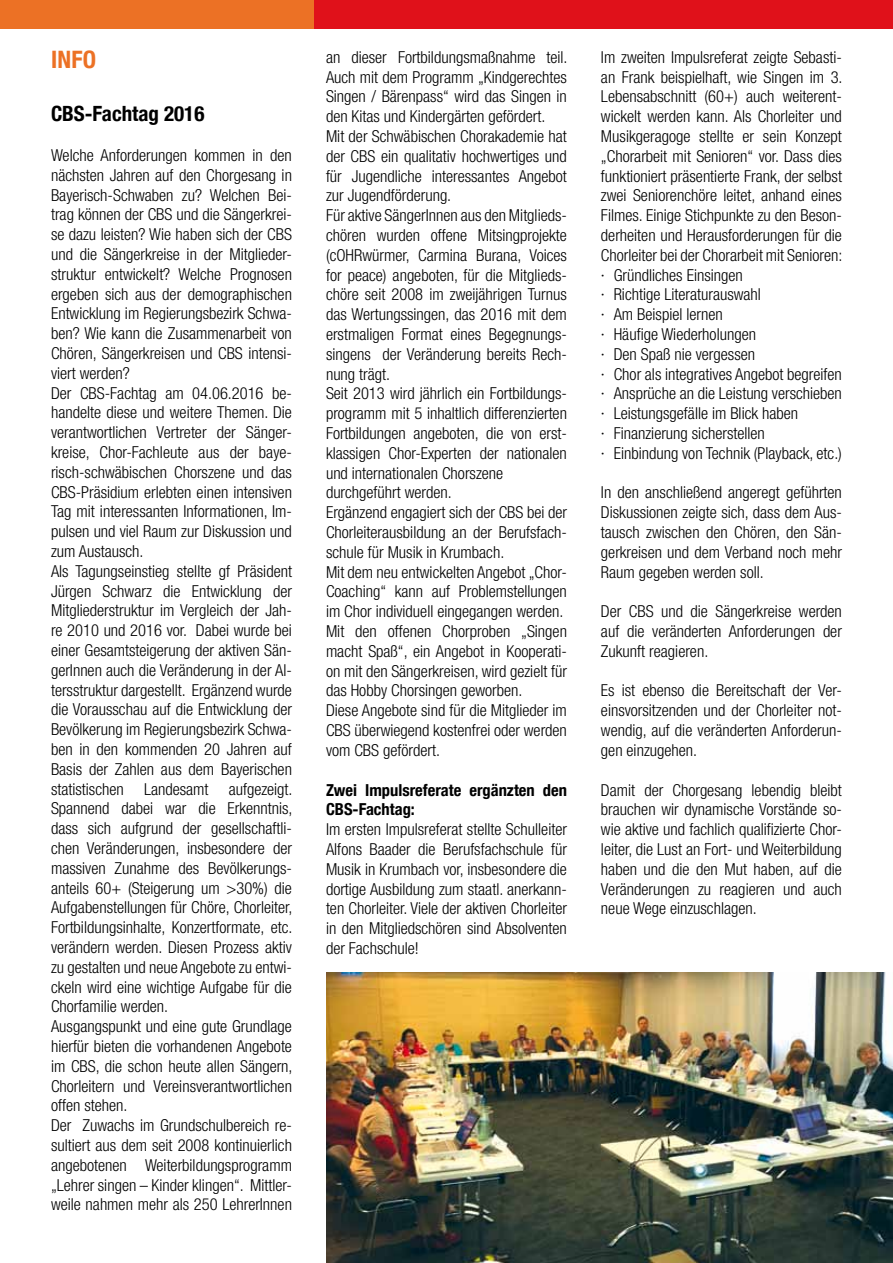
<style>
.page{position:relative;width:893px;height:1263px;background:#fff}
.page>*{position:absolute;margin:0;border:0;box-sizing:border-box;transform-origin:0 0}
.t1{font:700 condensed 24px "Helvetica Neue LT Com";color:#ec7125}
.t2{font:700 condensed 21px "Helvetica Neue LT Com";color:#000}
.t3{font:300 condensed 16.5px/19.8px "Helvetica Neue LT Com";color:#000;text-align:justify}
.t4{font:700 condensed 16.5px/19.8px "Helvetica Neue LT Com";color:#000}
</style>
<div class="page">
<div style="left:0;top:0;width:315px;height:29px;background:#ec7125"></div>
<div style="left:315px;top:0;width:578px;height:29px;background:#e0111a"></div>
<img style="left:326px;top:973px;width:567px;height:290px">
<h1 class="t1" style="left:51px;top:45px;width:45px">INFO</h1>
<p class="t2" style="left:51px;top:101px;width:155px">CBS-Fachtag 2016</p>
<p class="t3" style="left:51px;top:145px;width:243px;text-align:left">Welche Anforderungen kommen in den nächsten Jahren auf den Chorgesang in Bayerisch-Schwaben zu? Welchen Bei&shy;trag können der CBS und die Sängerkrei&shy;se dazu leisten? Wie haben sich der CBS und die Sängerkreise in der Mitglieder&shy;struktur entwickelt? Welche Prognosen ergeben sich aus der demographischen Entwicklung im Regierungsbezirk Schwa&shy;ben? Wie kann die Zusammenarbeit von Chören, Sängerkreisen und CBS intensi&shy;viert werden?<br>Der CBS-Fachtag am 04.06.2016 be&shy;handelte diese und weitere Themen. Die verantwortlichen Vertreter der Sänger&shy;kreise, Chor-Fachleute aus der baye&shy;risch-schwäbischen Chorszene und das CBS-Präsidium erlebten einen intensiven Tag mit interessanten Informationen, Im&shy;pulsen und viel Raum zur Diskussion und zum Austausch.<br>Als Tagungseinstieg stellte gf Präsident Jürgen Schwarz die Entwicklung der Mitgliederstruktur im Vergleich der Jah&shy;re 2010 und 2016 vor. Dabei wurde bei einer Gesamtsteigerung der aktiven Sän&shy;gerInnen auch die Veränderung in der Al&shy;tersstruktur dargestellt. Ergänzend wurde die Vorausschau auf die Entwicklung der Bevölkerung im Regierungsbezirk Schwa&shy;ben in den kommenden 20 Jahren auf Basis der Zahlen aus dem Bayerischen statistischen Landesamt aufgezeigt.<br>Spannend dabei war die Erkenntnis, dass sich aufgrund der gesellschaftli&shy;chen Veränderungen, insbesondere der massiven Zunahme des Bevölkerungs&shy;anteils 60+ (Steigerung um &gt;30%) die Aufgabenstellungen für Chöre, Chorleiter, Fortbildungsinhalte, Konzertformate, etc. verändern werden. Diesen Prozess aktiv zu gestalten und neue Angebote zu entwi&shy;ckeln wird eine wichtige Aufgabe für die Chorfamilie werden.<br>Ausgangspunkt und eine gute Grundlage hierfür bieten die vorhandenen Angebote im CBS, die schon heute allen Sängern, Chorleitern und Vereinsverantwortlichen offen stehen.<br>Der Zuwachs im Grundschulbereich re&shy;sultiert aus dem seit 2008 kontinuierlich angebotenen Weiterbildungsprogramm „Lehrer singen – Kinder klingen“. Mittler&shy;weile nahmen mehr als 250 LehrerInnen</p>
<p class="t3" style="left:326px;top:47px;width:243px;text-align:left">an dieser Fortbildungsmaßnahme teil.<br>Auch mit dem Programm „Kindgerechtes Singen / Bärenpass“ wird das Singen in den Kitas und Kindergärten gefördert.<br>Mit der Schwäbischen Chorakademie hat der CBS ein qualitativ hochwertiges und für Jugendliche interessantes Angebot zur Jugendförderung.<br>Für aktive SängerInnen aus den Mitglieds&shy;chören wurden offene Mitsingprojekte (cOHRwürmer, Carmina Burana, Voices for peace) angeboten, für die Mitglieds&shy;chöre seit 2008 im zweijährigen Turnus das Wertungssingen, das 2016 mit dem erstmaligen Format eines Begegnungs&shy;singens der Veränderung bereits Rech&shy;nung trägt.<br>Seit 2013 wird jährlich ein Fortbildungs&shy;programm mit 5 inhaltlich differenzierten Fortbildungen angeboten, die von erst&shy;klassigen Chor-Experten der nationalen und internationalen Chorszene durchgeführt werden.<br>Ergänzend engagiert sich der CBS bei der Chorleiterausbildung an der Berufsfach&shy;schule für Musik in Krumbach.<br>Mit dem neu entwickelten Angebot „Chor-Coaching“ kann auf Problemstellungen im Chor individuell eingegangen werden.<br>Mit den offenen Chorproben „Singen macht Spaß“, ein Angebot in Kooperati&shy;on mit den Sängerkreisen, wird gezielt für das Hobby Chorsingen geworben.<br>Diese Angebote sind für die Mitglieder im CBS überwiegend kostenfrei oder werden vom CBS gefördert.</p>
<p class="t4" style="left:326px;top:780px;width:242px">Zwei Impulsreferate ergänzten den<br>CBS-Fachtag:</p>
<p class="t3" style="left:326px;top:819px;width:242px">Im ersten Impulsreferat stellte Schulleiter Alfons Baader die Berufsfachschule für Musik in Krumbach vor, insbesondere die dortige Ausbildung zum staatl. anerkann&shy;ten Chorleiter. Viele der aktiven Chorleiter in den Mitgliedschören sind Absolventen der Fachschule!</p>
<p class="t3" style="left:601px;top:47px;width:243px;text-align:left">Im zweiten Impulsreferat zeigte Sebasti&shy;an Frank beispielhaft, wie Singen im 3.<br>Lebensabschnitt (60+) auch weiterent&shy;wickelt werden kann. Als Chorleiter und Musikgeragoge stellte er sein Konzept „Chorarbeit mit Senioren“ vor. Dass dies funktioniert präsentierte Frank, der selbst zwei Seniorenchöre leitet, anhand eines Filmes. Einige Stichpunkte zu den Beson&shy;derheiten und Herausforderungen für die Chorleiter bei der Chorarbeit mit Senioren: · Gründliches Einsingen<br>· Richtige Literaturauswahl<br>· Am Beispiel lernen<br>· Häufige Wiederholungen<br>· Den Spaß nie vergessen<br>· Chor als integratives Angebot begreifen · Ansprüche an die Leistung verschieben · Leistungsgefälle im Blick haben<br>· Finanzierung sicherstellen<br>· Einbindung von Technik (Playback, etc.)</p>
<p class="t3" style="left:601px;top:483px;width:242px">In den anschließend angeregt geführten Diskussionen zeigte sich, dass dem Aus&shy;tausch zwischen den Chören, den Sän&shy;gerkreisen und dem Verband noch mehr Raum gegeben werden soll.</p>
<p class="t3" style="left:601px;top:601px;width:242px">Der CBS und die Sängerkreise werden auf die veränderten Anforderungen der Zukunft reagieren.</p>
<p class="t3" style="left:601px;top:681px;width:242px">Es ist ebenso die Bereitschaft der Ver&shy;einsvorsitzenden und der Chorleiter not&shy;wendig, auf die veränderten Anforderun&shy;gen einzugehen.</p>
<p class="t3" style="left:601px;top:780px;width:242px">Damit der Chorgesang lebendig bleibt brauchen wir dynamische Vorstände so&shy;wie aktive und fachlich qualifizierte Chor&shy;leiter, die Lust an Fort- und Weiterbildung haben und die den Mut haben, auf die Veränderungen zu reagieren und auch neue Wege einzuschlagen.</p>
</div>
